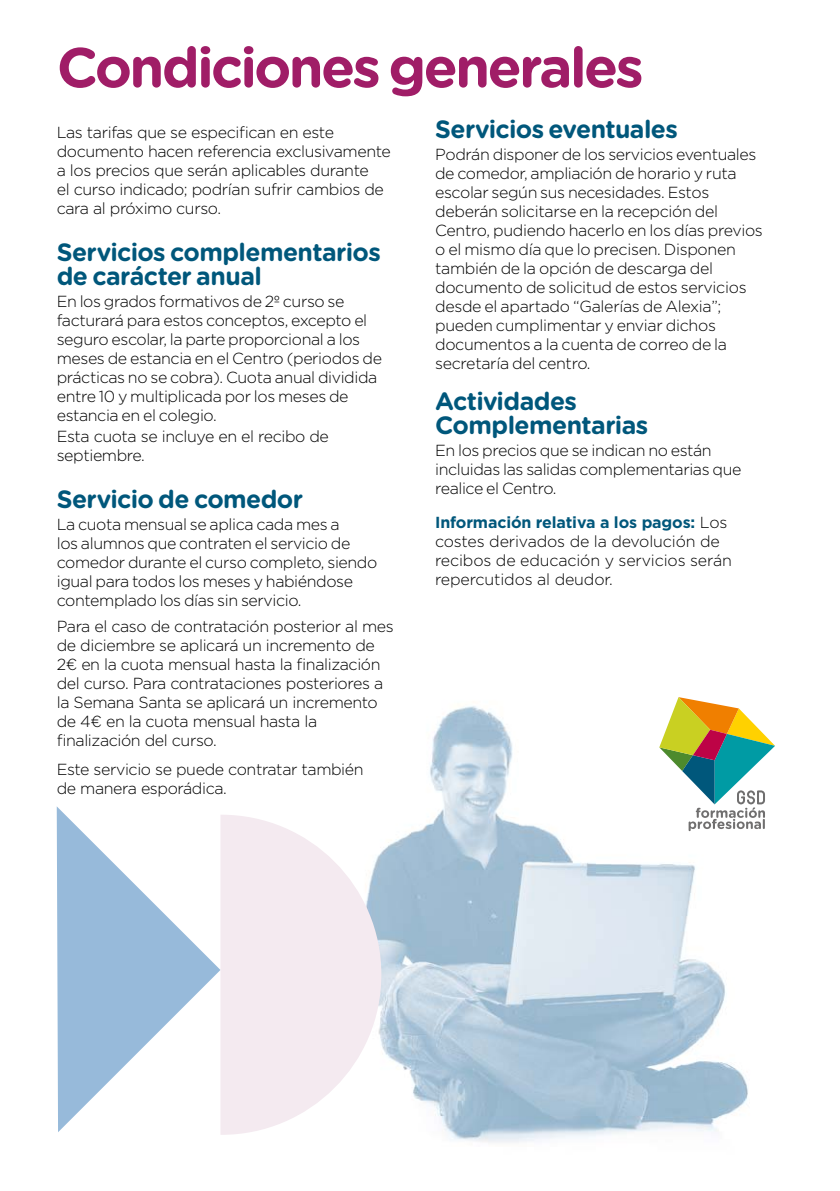
<style>
.page{position:relative;width:840px;height:1191px;background:#fff}
.page>*{position:absolute;margin:0;border:0;box-sizing:border-box;transform-origin:0 0}
.t1{font:700 56px "Gotham Rounded";letter-spacing:-.05em;color:#a01d67}
.t2{font:700 25px/24px "Gotham Rounded";letter-spacing:-.025em;color:#00577b}
.t3{font:300 16px/19px "Gotham";letter-spacing:-.025em;color:#000}
.s1{font-weight:700;color:#00577b}
</style>
<div class="page">
<img style="left:381px;top:706px;width:367px;height:437px">
<svg style="left:220px;top:815px;width:161px;height:319px;fill:#f4eaf0"></svg>
<svg style="left:57px;top:807px;width:163px;height:325px"></svg>
<svg style="left:659px;top:697px;width:115px;height:134px"></svg>
<h1 class="t1" style="left:57px;top:26px;width:588px">Condiciones generales</h1>
<p class="t3" style="left:57px;top:122px;width:335px">Las tarifas que se especifican en este documento hacen referencia exclusivamente a los precios que serán aplicables durante<br>el curso indicado; podrían sufrir cambios de cara al próximo curso.</p>
<h2 class="t2" style="left:57px;top:239px;width:325px">Servicios complementarios de carácter anual</h2>
<p class="t3" style="left:57px;top:291px;width:326px">En los grados formativos de 2º curso se facturará para estos conceptos, excepto el seguro escolar, la parte proporcional a los meses de estancia en el Centro (periodos de prácticas no se cobra). Cuota anual dividida entre 10 y multiplicada por los meses de estancia en el colegio.</p>
<p class="t3" style="left:57px;top:426px;width:273px">Esta cuota se incluye en el recibo de septiembre.</p>
<h2 class="t2" style="left:57px;top:486px;width:248px">Servicio de comedor</h2>
<p class="t3" style="left:57px;top:514px;width:322px">La cuota mensual se aplica cada mes a<br>los alumnos que contraten el servicio de comedor durante el curso completo, siendo igual para todos los meses y habiéndose contemplado los días sin servicio.</p>
<p class="t3" style="left:57px;top:616px;width:338px">Para el caso de contratación posterior al mes de diciembre se aplicará un incremento de 2€ en la cuota mensual hasta la finalización del curso. Para contrataciones posteriores a la Semana Santa se aplicará un incremento de 4€ en la cuota mensual hasta la finalización del curso.</p>
<p class="t3" style="left:57px;top:759px;width:308px">Este servicio se puede contratar también de manera esporádica.</p>
<h2 class="t2" style="left:435px;top:116px;width:244px">Servicios eventuales</h2>
<p class="t3" style="left:435px;top:144px;width:329px">Podrán disponer de los servicios eventuales de comedor, ampliación de horario y ruta escolar según sus necesidades. Estos deberán solicitarse en la recepción del Centro, pudiendo hacerlo en los días previos o el mismo día que lo precisen. Disponen también de la opción de descarga del documento de solicitud de estos servicios desde el apartado “Galerías de Alexia”; pueden cumplimentar y enviar dichos documentos a la cuenta de correo de la secretaría del centro.</p>
<h2 class="t2" style="left:435px;top:388px;width:215px">Actividades<br>Complementarias</h2>
<p class="t3" style="left:435px;top:440px;width:308px">En los precios que se indican no están incluidas las salidas complementarias que realice el Centro.</p>
<p class="t3" style="left:435px;top:512px;width:298px"><span class="s1">Información relativa a los pagos:</span> Los costes derivados de la devolución de recibos de educación y servicios serán repercutidos al deudor.</p>
</div>
